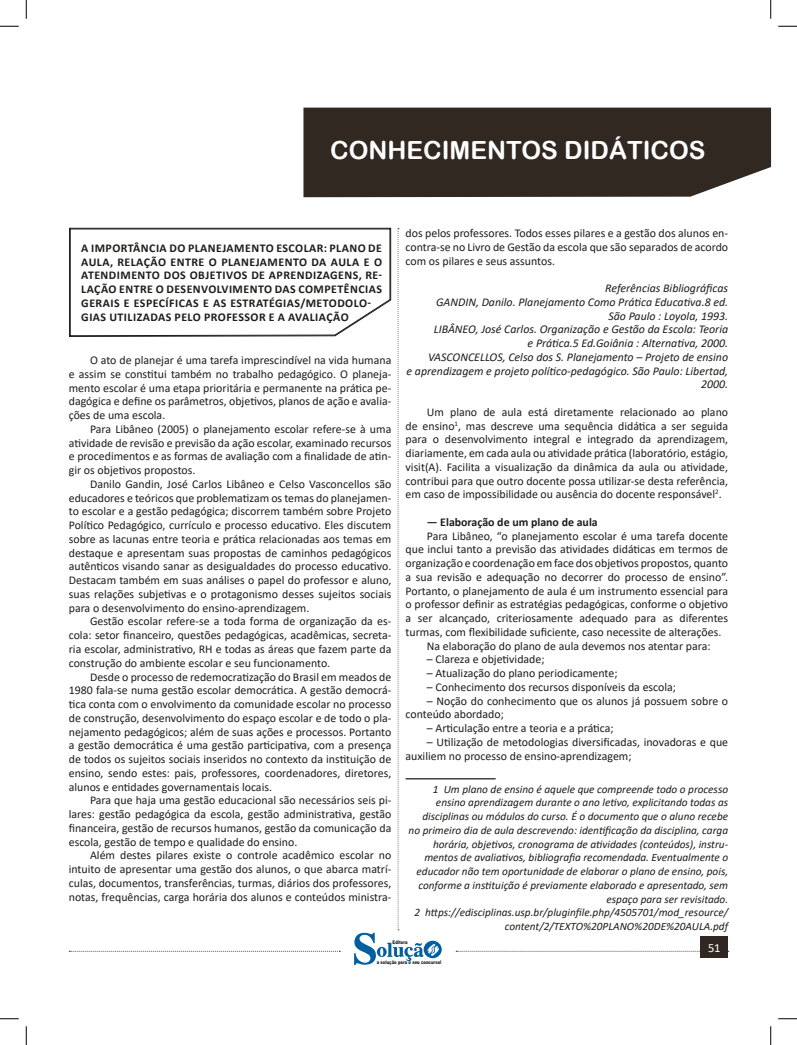
<style>
.page{position:relative;width:797px;height:1045px;background:#fff}
.page>*{position:absolute;margin:0;border:0;box-sizing:border-box;transform-origin:0 0}
.t1{font:25px "Arial Rounded MT Bold";color:#fff}
.t2{font:12.5px "Calibri";color:#fff}
.t3{font:11.88px/13.8px "Calibri";color:#1d1d1b;text-align:justify}
.FONT_REF{font:italic 11.88px/13.8px "Calibri";color:#1d1d1b;text-align:right}
.CAIXINHAS{font:700 11.88px/13.8px "Calibri";letter-spacing:.04em;color:#1d1d1b}
.CAIXINHAS-2{font:700 11.88px "Calibri";color:#1d1d1b}
.FONT_REF-2{font:italic 11.25px/13.8px "Calibri";color:#1d1d1b;text-align:right}
.t4{font:900 5px "Arial";color:#1d1d1b;scale:.76 1}
</style>
<div class="page">
<svg style="left:69px;top:951px;width:271px;height:1px"></svg>
<svg style="left:456px;top:951px;width:273px;height:1px"></svg>
<div style="left:700px;top:936px;width:28px;height:22px;background:#302722"></div>
<svg style="left:354px;top:228px;width:88px;height:737px"></svg>
<div style="left:303px;top:108px;width:468px;height:89px;background:#312822"></div>
<svg style="left:69px;top:228px;width:322px;height:109px"></svg>
<svg style="left:70px;top:229px;width:320px;height:107px"></svg>
<div style="left:405px;top:407px;width:323px;height:94px;background:#fff"></div>
<div style="left:405px;top:503px;width:323px;height:12px;background:#fff"></div>
<div style="left:405px;top:517px;width:323px;height:12px;background:#fff"></div>
<div style="left:405px;top:531px;width:323px;height:108px;background:#fff"></div>
<div style="left:405px;top:641px;width:323px;height:11px;background:#fff"></div>
<div style="left:405px;top:654px;width:323px;height:12px;background:#fff"></div>
<div style="left:405px;top:668px;width:323px;height:12px;background:#fff"></div>
<div style="left:405px;top:682px;width:323px;height:12px;background:#fff"></div>
<div style="left:405px;top:696px;width:323px;height:25px;background:#fff"></div>
<div style="left:405px;top:723px;width:323px;height:12px;background:#fff"></div>
<div style="left:405px;top:737px;width:323px;height:25px;background:#fff"></div>
<hr style="left:405px;top:778px;width:90px;height:1px;background:#1d1d1b">
<svg style="left:0;top:25px;width:19px;height:2px"></svg>
<svg style="left:778px;top:25px;width:19px;height:2px"></svg>
<svg style="left:0;top:1018px;width:19px;height:1px"></svg>
<svg style="left:778px;top:1018px;width:19px;height:1px"></svg>
<svg style="left:25px;top:0;width:2px;height:19px"></svg>
<svg style="left:25px;top:1026px;width:2px;height:19px"></svg>
<svg style="left:770px;top:0;width:1px;height:19px"></svg>
<svg style="left:770px;top:1026px;width:1px;height:19px"></svg>
<h1 class="t1" style="left:330px;top:135px;width:377px">CONHECIMENTOS DIDÁTICOS</h1>
<p class="CAIXINHAS" style="left:81px;top:241px;width:302px">A IMPORTÂNCIA DO PLANEJAMENTO ESCOLAR: PLANO DE AULA, RELAÇÃO ENTRE O PLANEJAMENTO DA AULA E O ATENDIMENTO DOS OBJETIVOS DE APRENDIZAGENS, RE-LAÇÃO ENTRE O DESENVOLVIMENTO DAS COMPETÊNCIAS GERAIS E ESPECÍFICAS E AS ESTRATÉGIAS/METODOLO-GIAS UTILIZADAS PELO PROFESSOR E A AVALIAÇÃO</p>
<p class="t3" style="left:69px;top:353px;width:324px;text-indent:21px">O ato de planejar é uma tarefa imprescindível na vida humana e assim se constitui também no trabalho pedagógico. O planeja&shy;mento escolar é uma etapa prioritária e permanente na prática pe&shy;dagógica e define os parâmetros, objetivos, planos de ação e avalia&shy;ções de uma escola.</p>
<p class="t3" style="left:69px;top:422px;width:324px;text-indent:21px">Para Libâneo (2005) o planejamento escolar refere-se à uma atividade de revisão e previsão da ação escolar, examinado recursos e procedimentos e as formas de avaliação com a finalidade de atin&shy;gir os objetivos propostos.</p>
<p class="t3" style="left:69px;top:477px;width:324px;text-indent:21px">Danilo Gandin, José Carlos Libâneo e Celso Vasconcellos são educadores e teóricos que problematizam os temas do planejamen&shy;to escolar e a gestão pedagógica; discorrem também sobre Projeto Político Pedagógico, currículo e processo educativo. Eles discutem sobre as lacunas entre teoria e prática relacionadas aos temas em destaque e apresentam suas propostas de caminhos pedagógicos autênticos visando sanar as desigualdades do processo educativo.<br>Destacam também em suas análises o papel do professor e aluno, suas relações subjetivas e o protagonismo desses sujeitos sociais para o desenvolvimento do ensino-aprendizagem.</p>
<p class="t3" style="left:69px;top:614px;width:324px;text-indent:21px">Gestão escolar refere-se a toda forma de organização da es&shy;cola: setor financeiro, questões pedagógicas, acadêmicas, secreta&shy;ria escolar, administrativo, RH e todas as áreas que fazem parte da construção do ambiente escolar e seu funcionamento.</p>
<p class="t3" style="left:69px;top:669px;width:324px;text-indent:21px">Desde o processo de redemocratização do Brasil em meados de 1980 fala-se numa gestão escolar democrática. A gestão democrá&shy;tica conta com o envolvimento da comunidade escolar no processo de construção, desenvolvimento do espaço escolar e de todo o pla&shy;nejamento pedagógicos; além de suas ações e processos. Portanto a gestão democrática é uma gestão participativa, com a presença de todos os sujeitos sociais inseridos no contexto da instituição de ensino, sendo estes: pais, professores, coordenadores, diretores, alunos e entidades governamentais locais.</p>
<p class="t3" style="left:69px;top:793px;width:324px;text-indent:21px">Para que haja uma gestão educacional são necessários seis pi&shy;lares: gestão pedagógica da escola, gestão administrativa, gestão financeira, gestão de recursos humanos, gestão da comunicação da escola, gestão de tempo e qualidade do ensino.</p>
<p class="t3" style="left:69px;top:848px;width:324px;text-indent:21px">Além destes pilares existe o controle acadêmico escolar no intuito de apresentar uma gestão dos alunos, o que abarca matrí&shy;culas, documentos, transferências, turmas, diários dos professores, notas, frequências, carga horária dos alunos e conteúdos ministra-</p>
<p class="t3" style="left:405px;top:226px;width:324px">dos pelos professores. Todos esses pilares e a gestão dos alunos en&shy;contra-se no Livro de Gestão da escola que são separados de acordo com os pilares e seus assuntos.</p>
<p class="FONT_REF" style="left:605px;top:281px;width:124px">Referências Bibliográficas</p>
<p class="FONT_REF" style="left:436px;top:294px;width:294px">GANDIN, Danilo. Planejamento Como Prática Educativa.8 ed.<br>São Paulo : Loyola, 1993.</p>
<p class="FONT_REF" style="left:434px;top:322px;width:296px">LIBÂNEO, José Carlos. Organização e Gestão da Escola: Teoria e Prática.5 Ed.Goiânia : Alternativa, 2000.</p>
<p class="FONT_REF" style="left:406px;top:349px;width:323px">VASCONCELLOS, Celso dos S. Planejamento – Projeto de ensino<br>e aprendizagem e projeto político-pedagógico. São Paulo: Libertad,<br>2000.</p>
<p class="t3" style="left:405px;top:405px;width:324px;text-indent:21px">Um plano de aula está diretamente relacionado ao plano de ensino<sup>1</sup>, mas descreve uma sequência didática a ser seguida para o desenvolvimento integral e integrado da aprendizagem, diariamente, em cada aula ou atividade prática (laboratório, estágio, visit(A). Facilita a visualização da dinâmica da aula ou atividade, contribui para que outro docente possa utilizar-se desta referência, em caso de impossibilidade ou ausência do docente responsável<sup>2</sup>.</p>
<p class="CAIXINHAS-2" style="left:427px;top:513px;width:172px">— Elaboração de um plano de aula</p>
<p class="t3" style="left:405px;top:528px;width:324px;text-indent:21px">Para Libâneo, “o planejamento escolar é uma tarefa docente que inclui tanto a previsão das atividades didáticas em termos de organização e coordenação em face dos objetivos propostos, quanto a sua revisão e adequação no decorrer do processo de ensino”.<br>Portanto, o planejamento de aula é um instrumento essencial para o professor definir as estratégias pedagógicas, conforme o objetivo a ser alcançado, criteriosamente adequado para as diferentes turmas, com flexibilidade suficiente, caso necessite de alterações.</p>
<p class="t3" style="left:427px;top:638px;width:285px">Na elaboração do plano de aula devemos nos atentar para:</p>
<p class="t3" style="left:427px;top:652px;width:119px">– Clareza e objetividade;</p>
<p class="t3" style="left:427px;top:666px;width:192px">– Atualização do plano periodicamente;</p>
<p class="t3" style="left:427px;top:680px;width:251px">– Conhecimento dos recursos disponíveis da escola;</p>
<p class="t3" style="left:405px;top:693px;width:324px;text-indent:21px">– Noção do conhecimento que os alunos já possuem sobre o conteúdo abordado;</p>
<p class="t3" style="left:427px;top:721px;width:188px">– Articulação entre a teoria e a prática;</p>
<p class="t3" style="left:405px;top:735px;width:324px;text-indent:21px">– Utilização de metodologias diversificadas, inovadoras e que auxiliem no processo de ensino-aprendizagem;</p>
<p class="FONT_REF-2" style="left:408px;top:781px;width:321px">1 Um plano de ensino é aquele que compreende todo o processo ensino aprendizagem durante o ano letivo, explicitando todas as disciplinas ou módulos do curso. É o documento que o aluno recebe no primeiro dia de aula descrevendo: identificação da disciplina, carga horária, objetivos, cronograma de atividades (conteúdos), instru&shy;mentos de avaliativos, bibliografia recomendada. Eventualmente o educador não tem oportunidade de elaborar o plano de ensino, pois, conforme a instituição é previamente elaborado e apresentado, sem espaço para ser revisitado.</p>
<p class="FONT_REF-2" style="left:414px;top:905px;width:315px">2 https://edisciplinas.usp.br/pluginfile.php/4505701/mod_resource/ content/2/TEXTO%20PLANO%20DE%20AULA.pdf</p>
<p class="t4" style="left:392px;top:939px;width:21px">Editora</p>
<p class="t4" style="left:377px;top:959px;width:86px">a solução para o seu concurso!</p>
<p class="t2" style="left:708px;top:939px;width:14px">51</p>
</div>
